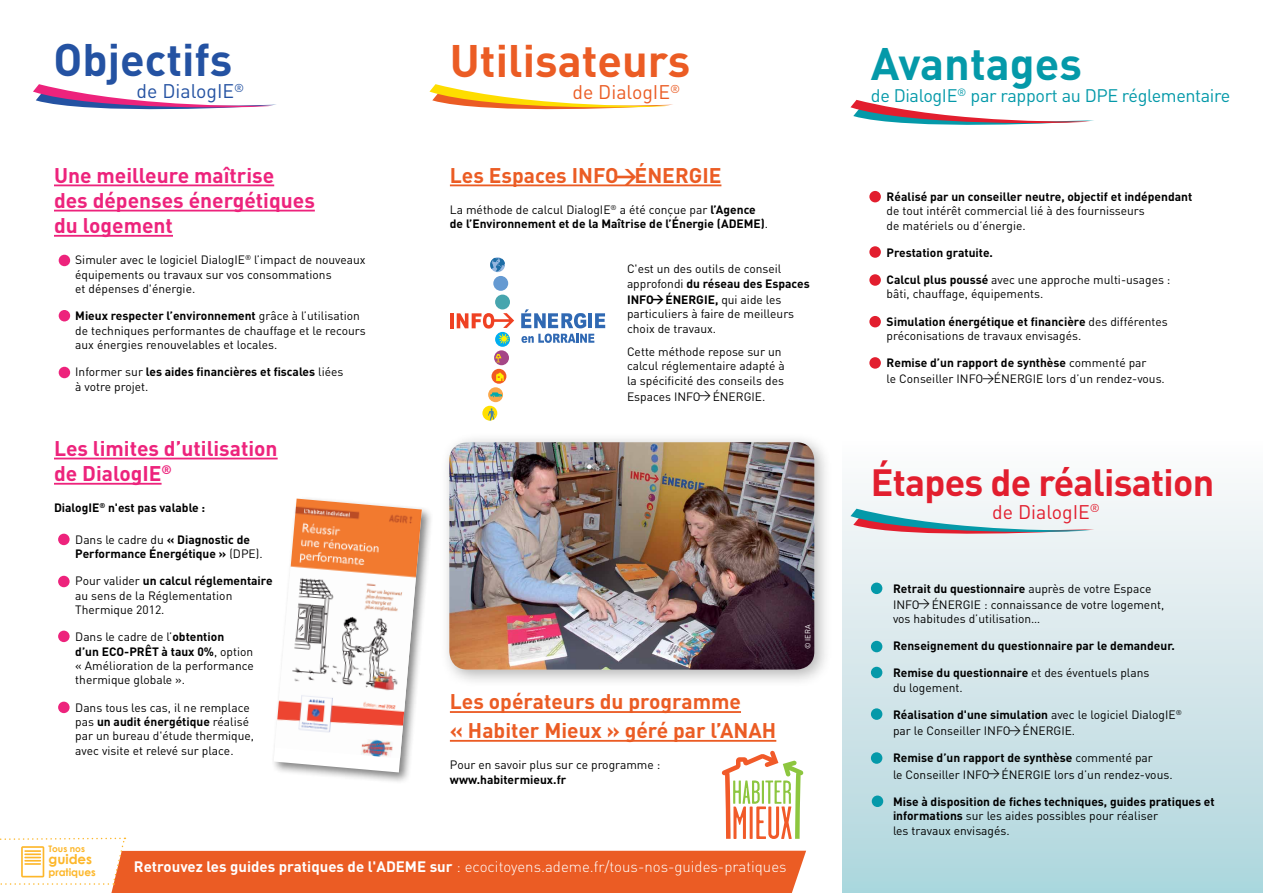
<style>
.page{position:relative;width:1263px;height:893px;background:#fff}
.page>*{position:absolute;margin:0;border:0;box-sizing:border-box;transform-origin:0 0}
.t1{font:700 45px "DIN";color:#eb5c24}
.t2{font:700 45px "DIN";color:#2452a2}
.t3{font:700 45px "DIN";color:#0499a9}
.t4{font:700 37.5px "DIN";letter-spacing:-.02em;color:#e21e2e}
.t5{font:700 21px/25.2px "DIN";color:#ed237c}
.t6{font:700 21px/28.8px "DIN";color:#eb5c24}
.t7{font:19.5px "DIN";color:#2452a2}
.t8{font:19.5px "DIN";color:#eb5c24}
.t9{font:19.5px "DIN";color:#e21e2e}
.t10{font:18px "DIN";letter-spacing:-.02em;color:#0499a9}
.t11{font:300 15px "DIN";color:#fff}
.t12{font:700 13.5px "Century Gothic";color:#fdb72b}
.t13{font:12px/14.4px "DIN";color:#000}
.t14{font:700 12px/14.4px "DIN";color:#000}
.t15{font:700 10.5px "Century Gothic";color:#fdb72b}
.t16{font:700 9px "Century Gothic";color:#fdb72b}
.t17{font:7.5px "DIN";color:#fff}
.s1{font-weight:700}
.s2{font-weight:400}
</style>
<div class="page">
<div style="left:842px;top:438px;width:421px;height:455px;background:linear-gradient(to bottom,#fefbfc,#aed5dc)"></div>
<hr style="left:54px;top:184px;width:220px;height:2px;background:#ed237c">
<hr style="left:54px;top:210px;width:261px;height:1px;background:#ed237c">
<hr style="left:54px;top:235px;width:119px;height:2px;background:#ed237c">
<svg style="left:33px;top:84px;width:243px;height:26px"></svg>
<div style="left:59px;top:255px;width:11px;height:11px;background:#ed237c;border-radius:50%"></div>
<div style="left:59px;top:310px;width:11px;height:11px;background:#ed237c;border-radius:50%"></div>
<div style="left:59px;top:367px;width:11px;height:11px;background:#ed237c;border-radius:50%"></div>
<hr style="left:54px;top:458px;width:224px;height:1px;background:#ed237c">
<hr style="left:54px;top:483px;width:108px;height:2px;background:#ed237c">
<svg style="left:429px;top:84px;width:244px;height:26px"></svg>
<svg style="left:850px;top:100px;width:244px;height:25px"></svg>
<div style="left:869px;top:191px;width:12px;height:11px;background:#e21e2e;border-radius:50%"></div>
<div style="left:869px;top:246px;width:12px;height:12px;background:#e21e2e;border-radius:50%"></div>
<div style="left:869px;top:274px;width:12px;height:12px;background:#e21e2e;border-radius:50%"></div>
<div style="left:869px;top:316px;width:12px;height:11px;background:#e21e2e;border-radius:50%"></div>
<div style="left:869px;top:357px;width:12px;height:12px;background:#e21e2e;border-radius:50%"></div>
<svg style="left:850px;top:509px;width:244px;height:31px"></svg>
<div style="left:871px;top:583px;width:11px;height:11px;background:#0499a9;border-radius:50%"></div>
<div style="left:871px;top:641px;width:11px;height:11px;background:#0499a9;border-radius:50%"></div>
<div style="left:871px;top:667px;width:11px;height:11px;background:#0499a9;border-radius:50%"></div>
<div style="left:871px;top:708px;width:11px;height:12px;background:#0499a9;border-radius:50%"></div>
<div style="left:871px;top:752px;width:11px;height:12px;background:#0499a9;border-radius:50%"></div>
<div style="left:872px;top:795px;width:11px;height:12px;background:#0499a9;border-radius:50%"></div>
<hr style="left:450px;top:184px;width:271px;height:2px;background:#eb5c24">
<div style="left:439px;top:432px;width:393px;height:256px;background:#000;opacity:.3"></div>
<img style="left:449px;top:442px;width:365px;height:228px">
<hr style="left:450px;top:313px;width:4px;height:15px;background:#ef4123">
<svg style="left:521px;top:309px;width:65px;height:19px"></svg>
<hr style="left:588px;top:313px;width:4px;height:15px;background:#3069b3">
<svg style="left:595px;top:313px;width:10px;height:15px"></svg>
<div style="left:493px;top:276px;width:15px;height:15px;background:#659ad2;border-radius:50%"></div>
<div style="left:495px;top:295px;width:15px;height:14px;background:#47a5ae;border-radius:50%"></div>
<svg style="left:495px;top:332px;width:15px;height:15px"></svg>
<div style="left:494px;top:350px;width:15px;height:15px;background:#a54686;border-radius:50%"></div>
<div style="left:491px;top:369px;width:15px;height:15px;background:#f15a22;border-radius:50%"></div>
<div style="left:488px;top:387px;width:15px;height:15px;background:#faa74a;border-radius:50%"></div>
<div style="left:482px;top:406px;width:15px;height:15px;background:#ffdf00;border-radius:50%"></div>
<svg style="left:496px;top:372px;width:8px;height:9px"></svg>
<svg style="left:490px;top:392px;width:12px;height:5px"></svg>
<svg style="left:495px;top:354px;width:6px;height:8px"></svg>
<svg style="left:457px;top:313px;width:57px;height:31px"></svg>
<svg style="left:488px;top:408px;width:7px;height:13px"></svg>
<svg style="left:490px;top:258px;width:15px;height:13px"></svg>
<svg style="left:521px;top:334px;width:73px;height:9px"></svg>
<img style="left:0;top:499px;width:806px;height:394px">
<h1 class="t2" style="left:54px;top:30px;width:180px">Objectifs</h1>
<h3 class="t7" style="left:137px;top:79px;width:109px">de DialogIE<sup>®</sup></h3>
<h3 class="t5" style="left:54px;top:161px;width:262px">Une meilleure maîtrise<br>des dépenses énergétiques du logement</h3>
<p class="t13" style="left:75px;top:253px;width:292px">Simuler avec le logiciel DialogIE<sup>®</sup> l’impact de nouveaux équipements ou travaux sur vos consommations<br>et dépenses d'énergie.</p>
<p class="t13" style="left:75px;top:309px;width:292px"><span class="s1">Mieux respecter l’environnement</span> grâce à l’utilisation de techniques performantes de chauffage et le recours aux énergies renouvelables et locales.</p>
<p class="t13" style="left:75px;top:365px;width:270px">Informer sur <span class="s1">les aides financières et fiscales</span> liées à votre projet.</p>
<h3 class="t5" style="left:54px;top:435px;width:225px">Les limites d’utilisation de DialogIE<sup>®</sup></h3>
<p class="t14" style="left:54px;top:500px;width:153px">DialogIE<sup>®</sup> n'est pas valable :</p>
<p class="t14" style="left:75px;top:532px;width:189px"><span class="s2">Dans le cadre du</span> « Diagnostic de<br>Performance Énergétique » <span class="s2">(DPE).</span></p>
<p class="t13" style="left:75px;top:573px;width:199px">Pour valider <span class="s1">un calcul réglementaire </span>au sens de la Réglementation<br>Thermique 2012.</p>
<p class="t13" style="left:75px;top:629px;width:180px">Dans le cadre de l’<span class="s1">obtention<br>d’un ECO-PRÊT à taux 0%</span>, option « Amélioration de la performance thermique globale ».</p>
<p class="t13" style="left:75px;top:700px;width:180px">Dans tous les cas, il ne remplace pas <span class="s1">un audit énergétique</span> réalisé par un bureau d'étude thermique, avec visite et relevé sur place.</p>
<h1 class="t1" style="left:450px;top:31px;width:242px">Utilisateurs</h1>
<h3 class="t8" style="left:572px;top:80px;width:109px">de DialogIE<sup>®</sup></h3>
<h3 class="t6" style="left:450px;top:160px;width:273px">Les Espaces INFO&gt;ÉNERGIE</h3>
<p class="t14" style="left:450px;top:202px;width:320px"><span class="s2">La méthode de calcul DialogIE</span><sup>®</sup> <span class="s2">a été conçue par</span> l’Agence de l’Environnement et de la Maîtrise de l’Énergie (ADEME)<span class="s2">.</span></p>
<p class="t13" style="left:627px;top:262px;width:184px">C'est un des outils de conseil approfondi <span class="s1">du réseau des Espaces</span></p>
<p class="t13" style="left:627px;top:292px;width:169px"><span class="s1">INFO&gt;ÉNERGIE,</span> qui aide les particuliers à faire de meilleurs choix de travaux.</p>
<p class="t13" style="left:627px;top:344px;width:159px">Cette méthode repose sur un calcul réglementaire adapté à la spécificité des conseils des</p>
<p class="t13" style="left:627px;top:389px;width:140px">Espaces INFO&gt;ÉNERGIE.</p>
<h3 class="t6" style="left:450px;top:686px;width:328px">Les opérateurs du programme<br>« Habiter Mieux » géré par l’ANAH</h3>
<p class="t13" style="left:450px;top:758px;width:212px">Pour en savoir plus sur ce programme :</p>
<p class="t14" style="left:450px;top:772px;width:118px">www.habitermieux.fr</p>
<p class="t17" style="left:803px;top:649px;width:25px;rotate:-90deg">©IERA</p>
<p class="t16" style="left:48px;top:843px;width:38px">Tous nos</p>
<p class="t12" style="left:48px;top:850px;width:45px">guides</p>
<p class="t15" style="left:48px;top:865px;width:49px">pratiques</p>
<p class="t11" style="left:134px;top:857px;width:654px"><span class="s1">Retrouvez les guides pratiques de l'ADEME sur</span> : ecocitoyens.ademe.fr/tous-nos-guides-pratiques</p>
<h1 class="t3" style="left:871px;top:34px;width:213px">Avantages</h1>
<h3 class="t10" style="left:871px;top:85px;width:361px">de DialogIE<sup>®</sup> par rapport au DPE réglementaire</h3>
<p class="t14" style="left:887px;top:189px;width:307px">Réalisé par un conseiller neutre, objectif et indépendant</p>
<p class="t13" style="left:887px;top:204px;width:260px">de tout intérêt commercial lié à des fournisseurs de matériels ou d’énergie.</p>
<p class="t14" style="left:887px;top:245px;width:108px">Prestation gratuite.</p>
<p class="t13" style="left:887px;top:272px;width:285px"><span class="s1">Calcul plus poussé</span> avec une approche multi-usages : bâti, chauffage, équipements.</p>
<p class="t13" style="left:887px;top:314px;width:283px"><span class="s1">Simulation énergétique et financière</span> des différentes préconisations de travaux envisagés.</p>
<p class="t13" style="left:887px;top:354px;width:280px;line-height:16.2px"><span class="s1">Remise d’un rapport de synthèse</span> commenté par<br>le Conseiller INFO&gt;ÉNERGIE lors d’un rendez-vous.</p>
<h2 class="t4" style="left:871px;top:457px;width:345px">Étapes de réalisation</h2>
<h3 class="t9" style="left:992px;top:500px;width:109px">de DialogIE<sup>®</sup></h3>
<p class="t13" style="left:893px;top:580px;width:273px;line-height:16.2px"><span class="s1">Retrait du questionnaire</span> auprès de votre Espace<br>INFO&gt;ÉNERGIE : connaissance de votre logement,</p>
<p class="t13" style="left:893px;top:611px;width:149px">vos habitudes d’utilisation…</p>
<p class="t14" style="left:893px;top:638px;width:283px">Renseignement du questionnaire par le demandeur.</p>
<p class="t13" style="left:893px;top:666px;width:258px"><span class="s1">Remise du questionnaire</span> et des éventuels plans du logement.</p>
<p class="t13" style="left:893px;top:706px;width:290px;line-height:16.2px"><span class="s1">Réalisation d'une simulation</span> avec le logiciel DialogIE<sup>® </sup>par le Conseiller INFO&gt;ÉNERGIE.</p>
<p class="t13" style="left:893px;top:750px;width:281px;line-height:16.2px"><span class="s1">Remise d’un rapport de synthèse</span> commenté par<br>le Conseiller INFO&gt;ÉNERGIE lors d’un rendez-vous.</p>
<p class="t14" style="left:893px;top:794px;width:323px">Mise à disposition de fiches techniques, guides pratiques et informations <span class="s2">sur les aides possibles pour réaliser<br>les travaux envisagés.</span></p>
</div>
